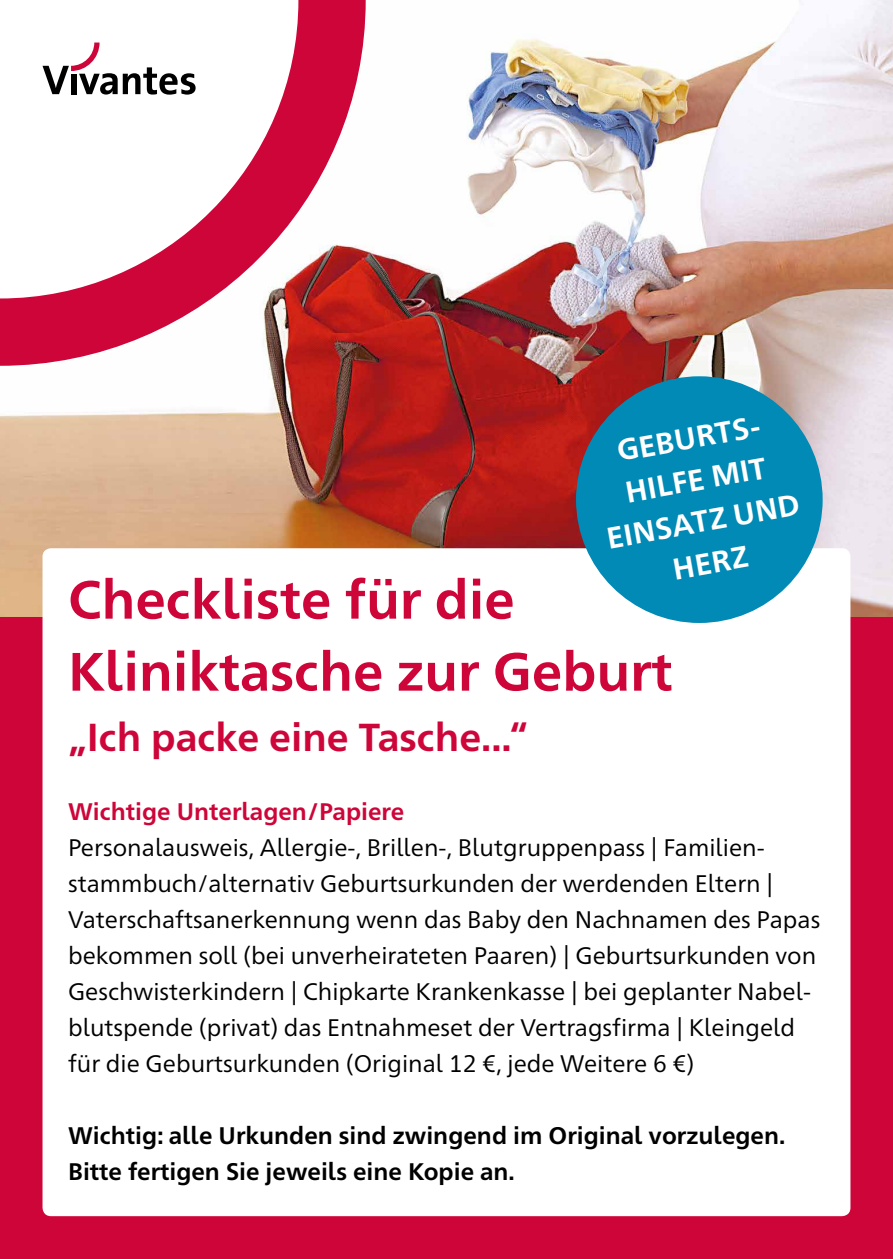
<style>
.page{position:relative;width:893px;height:1259px;background:#fff}
.page>*{position:absolute;margin:0;border:0;box-sizing:border-box;transform-origin:0 0}
.t1{font:700 54px/72px "Frutiger Neue 1450 Pro";color:#ce0539}
.t2{font:700 39px "Frutiger Neue 1450 Pro";color:#ce0539}
.t3{font:700 30px/42px "Frutiger Neue 1450 Pro";color:#fff;text-align:center}
.t4{font:24px/36px "Frutiger Neue 1450 Pro";color:#000}
.t5{font:700 24px/36px "Frutiger Neue 1450 Pro";color:#000}
.t6{font:700 24px "Frutiger Neue 1450 Pro";color:#ce0539}
</style>
<div class="page">
<img style="left:0;top:0;width:893px;height:617px">
<div style="left:0;top:617px;width:893px;height:642px;background:linear-gradient(to right,#ce0639,#ce0639)"></div>
<div style="left:43px;top:548px;width:807px;height:668px;background:#fff;border-radius:9px"></div>
<svg style="left:0;top:0;width:366px;height:366px"></svg>
<svg style="left:0;top:0;width:298px;height:298px"></svg>
<svg style="left:43px;top:43px;width:153px;height:52px"></svg>
<div style="left:576px;top:376px;width:247px;height:247px;background:#008ab5;border-radius:50%"></div>
<p class="t3" style="left:588px;top:433px;width:197px;rotate:-10deg">GEBURTS-<br>HILFE MIT<br>EINSATZ UND<br>HERZ</p>
<h1 class="t1" style="left:68px;top:560px;width:606px">Checkliste für die<br>Kliniktasche zur Geburt</h1>
<h2 class="t2" style="left:68px;top:709px;width:462px">„Ich packe eine Tasche...“</h2>
<p class="t6" style="left:68px;top:794px;width:338px">Wichtige Unterlagen/Papiere</p>
<p class="t4" style="left:68px;top:827px;width:754px">Personalausweis, Allergie-, Brillen-, Blutgruppenpass | Familien&shy;stammbuch/alternativ Geburtsurkunden der werdenden Eltern | Vaterschaftsanerkennung wenn das Baby den Nachnamen des Papas bekommen soll (bei unverheirateten Paaren) | Geburtsurkunden von Geschwisterkindern | Chipkarte Krankenkasse | bei geplanter Nabel&shy;blutspende (privat) das Entnahmeset der Vertragsfirma | Kleingeld für die Geburtsurkunden (Original 12 €, jede Weitere 6 €)</p>
<p class="t5" style="left:68px;top:1115px;width:719px">Wichtig: alle Urkunden sind zwingend im Original vorzulegen.<br>Bitte fertigen Sie jeweils eine Kopie an.</p>
</div>
